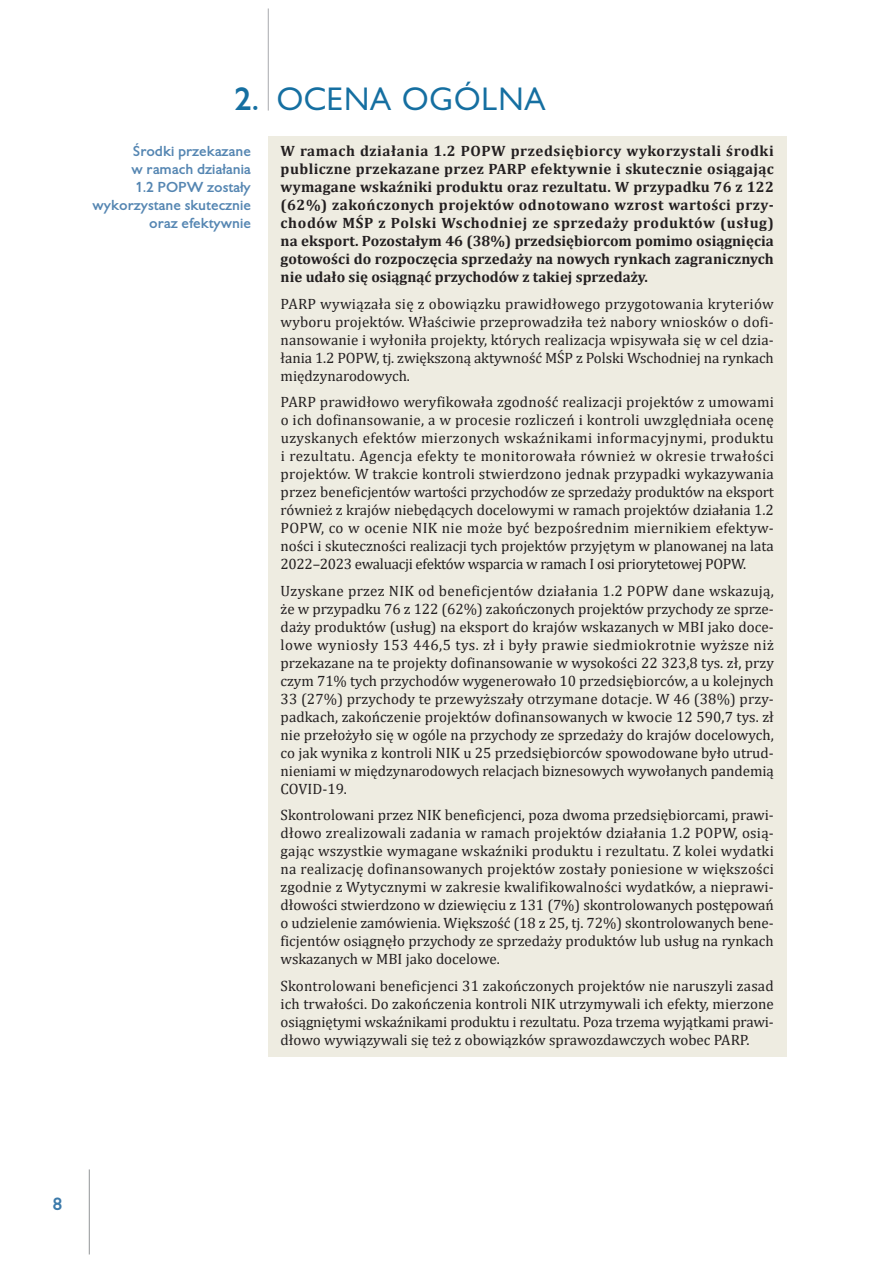
<style>
.page{position:relative;width:893px;height:1263px;background:#fff}
.page>*{position:absolute;margin:0;border:0;box-sizing:border-box;transform-origin:0 0}
.t1{font:30px "Gilead TTEFN";letter-spacing:.05em;color:#156fa1}
.t2{font:700 16.5px "Gilead TTEFN";color:#3c7aaa}
.t3{font:15px/18px "Cambria";letter-spacing:-.005em;color:#231f20;text-align:justify}
.t4{font:700 15px/18px "Cambria";color:#231f20;text-align:justify}
.t5{font:700 13.5px/18px "Gilead TTEFN";color:#5586b2;text-align:right}
.s1{font-weight:700}
</style>
<div class="page">
<hr style="left:268px;top:9px;width:1px;height:102px;background:#a8a9ad">
<hr style="left:89px;top:1169px;width:1px;height:85px;background:#939598">
<div style="left:268px;top:136px;width:519px;height:158px;background:#eeece1"></div>
<div style="left:268px;top:289px;width:519px;height:104px;background:#eeece1"></div>
<div style="left:268px;top:387px;width:519px;height:194px;background:#eeece1"></div>
<div style="left:268px;top:576px;width:519px;height:230px;background:#eeece1"></div>
<div style="left:268px;top:800px;width:519px;height:176px;background:#eeece1"></div>
<div style="left:268px;top:971px;width:519px;height:86px;background:#eeece1"></div>
<h1 class="t1" style="left:234px;top:79px;width:313px"><span class="s1">2.</span> OCENA OGÓLNA</h1>
<p class="t5" style="left:93px;top:142px;width:160px">Środki przekazane<br>w ramach działania<br>1.2 POPW zostały wykorzystane skutecznie oraz efektywnie</p>
<p class="t4" style="left:281px;top:142px;width:495px">W ramach działania 1.2 POPW przedsiębiorcy wykorzystali środki publiczne przekazane przez PARP efektywnie i skutecznie osiągając wymagane wskaźniki produktu oraz rezultatu. W przypadku 76 z 122 (62%) zakończonych projektów odnotowano wzrost wartości przy&shy;chodów MŚP z Polski Wschodniej ze sprzedaży produktów (usług) na eksport. Pozostałym 46 (38%) przedsiębiorcom pomimo osiągnięcia gotowości do rozpoczęcia sprzedaży na nowych rynkach zagranicznych nie udało się osiągnąć przychodów z takiej sprzedaży.</p>
<p class="t3" style="left:281px;top:295px;width:495px">PARP wywiązała się z obowiązku prawidłowego przygotowania kryteriów wyboru projektów. Właściwie przeprowadziła też nabory wniosków o dofi&shy;nansowanie i wyłoniła projekty, których realizacja wpisywała się w cel dzia&shy;łania 1.2 POPW, tj. zwiększoną aktywność MŚP z Polski Wschodniej na rynkach międzynarodowych.</p>
<p class="t3" style="left:281px;top:393px;width:495px">PARP prawidłowo weryfikowała zgodność realizacji projektów z umowami o ich dofinansowanie, a w procesie rozliczeń i kontroli uwzględniała ocenę uzyskanych efektów mierzonych wskaźnikami informacyjnymi, produktu i rezultatu. Agencja efekty te monitorowała również w okresie trwałości projektów. W trakcie kontroli stwierdzono jednak przypadki wykazywania przez beneficjentów wartości przychodów ze sprzedaży produktów na eksport również z krajów niebędących docelowymi w ramach projektów działania 1.2<br>POPW, co w ocenie NIK nie może być bezpośrednim miernikiem efektyw&shy;ności i skuteczności realizacji tych projektów przyjętym w planowanej na lata 2022–2023 ewaluacji efektów wsparcia w ramach I osi priorytetowej POPW.</p>
<p class="t3" style="left:281px;top:582px;width:495px">Uzyskane przez NIK od beneficjentów działania 1.2 POPW dane wskazują, że w przypadku 76 z 122 (62%) zakończonych projektów przychody ze sprze&shy;daży produktów (usług) na eksport do krajów wskazanych w MBI jako doce&shy;lowe wyniosły 153 446,5 tys. zł i były prawie siedmiokrotnie wyższe niż przekazane na te projekty dofinansowanie w wysokości 22 323,8 tys. zł, przy czym 71% tych przychodów wygenerowało 10 przedsiębiorców, a u kolejnych 33 (27%) przychody te przewyższały otrzymane dotacje. W 46 (38%) przy&shy;padkach, zakończenie projektów dofinansowanych w kwocie 12 590,7 tys. zł nie przełożyło się w ogóle na przychody ze sprzedaży do krajów docelowych, co jak wynika z kontroli NIK u 25 przedsiębiorców spowodowane było utrud&shy;nieniami w międzynarodowych relacjach biznesowych wywołanych pandemią COVID-19.</p>
<p class="t3" style="left:281px;top:806px;width:495px">Skontrolowani przez NIK beneficjenci, poza dwoma przedsiębiorcami, prawi&shy;dłowo zrealizowali zadania w ramach projektów działania 1.2 POPW, osią&shy;gając wszystkie wymagane wskaźniki produktu i rezultatu. Z kolei wydatki na realizację dofinansowanych projektów zostały poniesione w większości zgodnie z Wytycznymi w zakresie kwalifikowalności wydatków, a nieprawi&shy;dłowości stwierdzono w dziewięciu z 131 (7%) skontrolowanych postępowań o udzielenie zamówienia. Większość (18 z 25, tj. 72%) skontrolowanych bene&shy;ficjentów osiągnęło przychody ze sprzedaży produktów lub usług na rynkach wskazanych w MBI jako docelowe.</p>
<p class="t3" style="left:281px;top:977px;width:495px">Skontrolowani beneficjenci 31 zakończonych projektów nie naruszyli zasad ich trwałości. Do zakończenia kontroli NIK utrzymywali ich efekty, mierzone osiągniętymi wskaźnikami produktu i rezultatu. Poza trzema wyjątkami prawi&shy;dłowo wywiązywali się też z obowiązków sprawozdawczych wobec PARP.</p>
<p class="t2" style="left:53px;top:1193px;width:11px">8</p>
</div>
